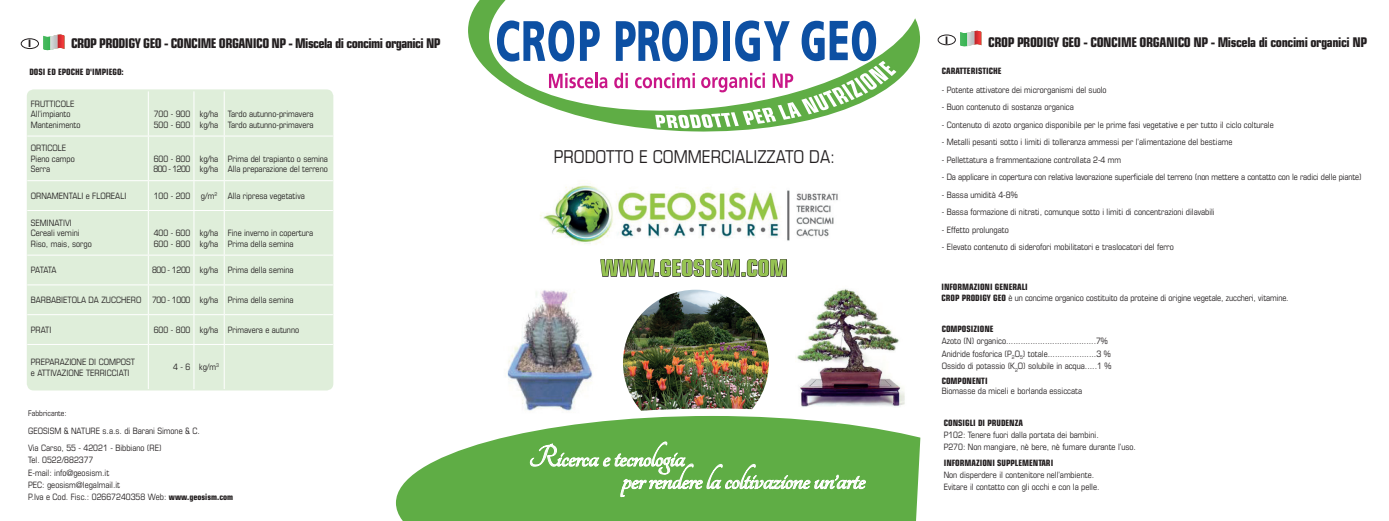
<style>
.page{position:relative;width:1389px;height:521px;background:#fff}
.page>*{position:absolute;margin:0;border:0;box-sizing:border-box;transform-origin:0 0}
.t1{font:700 32.55px "Tangerine";letter-spacing:-.02em;color:#fff}
.t2{font:700 condensed 22.75px "Eurostile LT Std";color:#95c350}
.t3{font:condensed 17.68px "Eurostile";color:#231f20}
.t4{font:700 condensed 13.3px "Eurostile LT Std";letter-spacing:-.035em;color:#231f20}
.t5{font:700 condensed 10.33px "Eurostile LT Std";color:#231f20}
.t6{font:condensed 8.75px/10.5px "Eurostile";color:#231f20}
.t7{font:700 condensed 8.75px "Eurostile LT Std";color:#231f20}
.t8{font:condensed 8.75px/10.5px "Eurostile";letter-spacing:-.06em;color:#231f20}
.t9{font:condensed 7.88px "Eurostile";color:#231f20}
.s1{font-family:"Eurostile LT Std";font-weight:700}
</style>
<div class="page">
<svg style="left:396px;top:416px;width:520px;height:105px;fill:#5fad45"></svg>
<svg style="left:530px;top:441px;width:336px;height:57px;background:#71b65a"></svg>
<img style="left:502px;top:290px;width:97px;height:127px">
<img style="left:795px;top:289px;width:110px;height:118px">
<svg style="left:468px;top:0;width:286px;height:132px"></svg>
<svg style="left:484px;top:0;width:436px;height:120px"></svg>
<svg style="left:916px;top:436px;width:5px;height:84px"></svg>
<img style="left:540px;top:183px;width:298px;height:62px">
<svg style="left:600px;top:244px;width:105px;height:46px"></svg>
<div style="left:705px;top:259px;width:5px;height:18px;border:1px solid #231f20"></div>
<svg style="left:711px;top:259px;width:76px;height:18px"></svg>
<svg style="left:497px;top:20px;width:77px;height:42px"></svg>
<svg style="left:580px;top:21px;width:20px;height:40px"></svg>
<svg style="left:549px;top:73px;width:58px;height:15px"></svg>
<svg style="left:614px;top:19px;width:295px;height:110px"></svg>
<img style="left:623px;top:290px;width:146px;height:121px">
<img style="left:960px;top:32px;width:7px;height:14px">
<img style="left:974px;top:31px;width:7px;height:14px">
<img style="left:967px;top:31px;width:7px;height:15px">
<div style="left:938px;top:35px;width:18px;height:10px;border:1px solid #231f20;border-radius:50%"></div>
<img style="left:43px;top:35px;width:7px;height:15px">
<img style="left:57px;top:35px;width:7px;height:14px">
<img style="left:50px;top:35px;width:7px;height:15px">
<div style="left:21px;top:39px;width:18px;height:10px;border:1px solid #231f20;border-radius:50%"></div>
<div style="left:27px;top:89px;width:306px;height:301px;background:#dfeeda;border-radius:7px"></div>
<hr style="left:148px;top:91px;width:1px;height:45px;background:#fff">
<hr style="left:194px;top:91px;width:1px;height:45px;background:#fff">
<hr style="left:224px;top:91px;width:1px;height:45px;background:#fff">
<hr style="left:27px;top:136px;width:121px;height:1px;background:#fff">
<hr style="left:148px;top:136px;width:46px;height:1px;background:#fff">
<hr style="left:148px;top:136px;width:1px;height:44px;background:#fff">
<hr style="left:194px;top:136px;width:30px;height:1px;background:#fff">
<hr style="left:194px;top:136px;width:1px;height:44px;background:#fff">
<hr style="left:224px;top:136px;width:109px;height:1px;background:#fff">
<hr style="left:224px;top:136px;width:1px;height:44px;background:#fff">
<hr style="left:27px;top:180px;width:121px;height:1px;background:#fff">
<hr style="left:148px;top:180px;width:46px;height:1px;background:#fff">
<svg style="left:148px;top:181px;width:1px;height:29px"></svg>
<hr style="left:194px;top:180px;width:30px;height:1px;background:#fff">
<svg style="left:194px;top:181px;width:1px;height:29px"></svg>
<hr style="left:224px;top:180px;width:109px;height:1px;background:#fff">
<svg style="left:224px;top:181px;width:1px;height:29px"></svg>
<hr style="left:27px;top:210px;width:121px;height:1px;background:#fff">
<hr style="left:148px;top:210px;width:46px;height:1px;background:#fff">
<hr style="left:148px;top:211px;width:1px;height:44px;background:#fff">
<hr style="left:194px;top:210px;width:30px;height:1px;background:#fff">
<hr style="left:194px;top:211px;width:1px;height:44px;background:#fff">
<hr style="left:224px;top:210px;width:109px;height:1px;background:#fff">
<hr style="left:224px;top:211px;width:1px;height:44px;background:#fff">
<hr style="left:27px;top:255px;width:121px;height:1px;background:#fff">
<hr style="left:148px;top:255px;width:46px;height:1px;background:#fff">
<hr style="left:194px;top:255px;width:30px;height:1px;background:#fff">
<hr style="left:224px;top:255px;width:109px;height:1px;background:#fff">
<hr style="left:27px;top:284px;width:121px;height:1px;background:#fff">
<hr style="left:148px;top:284px;width:46px;height:1px;background:#fff">
<hr style="left:194px;top:284px;width:30px;height:1px;background:#fff">
<hr style="left:224px;top:284px;width:109px;height:1px;background:#fff">
<hr style="left:27px;top:314px;width:121px;height:1px;background:#fff">
<hr style="left:148px;top:314px;width:46px;height:1px;background:#fff">
<svg style="left:148px;top:256px;width:1px;height:88px"></svg>
<hr style="left:194px;top:314px;width:30px;height:1px;background:#fff">
<svg style="left:194px;top:256px;width:1px;height:88px"></svg>
<hr style="left:224px;top:314px;width:109px;height:1px;background:#fff">
<svg style="left:224px;top:256px;width:1px;height:88px"></svg>
<hr style="left:27px;top:344px;width:121px;height:1px;background:#fff">
<hr style="left:148px;top:344px;width:46px;height:1px;background:#fff">
<hr style="left:148px;top:345px;width:1px;height:44px;background:#fff">
<hr style="left:194px;top:344px;width:30px;height:1px;background:#fff">
<hr style="left:194px;top:345px;width:1px;height:44px;background:#fff">
<hr style="left:224px;top:344px;width:109px;height:1px;background:#fff">
<hr style="left:224px;top:345px;width:1px;height:44px;background:#fff">
<p class="t5" style="left:28px;top:37px;width:5px">I</p>
<h3 class="t4" style="left:71px;top:35px;width:371px">CROP PRODIGY GEO - CONCIME ORGANICO NP - Miscela di concimi organici NP</h3>
<p class="t7" style="left:29px;top:67px;width:96px">DOSI ED EPOCHE D'IMPIEGO:</p>
<p class="t6" style="left:31px;top:98px;width:51px">FRUTTICOLE<br>All'impianto<br>Mantenimento</p>
<p class="t6" style="left:154px;top:109px;width:38px">700 - 900<br>500 - 600</p>
<p class="t6" style="left:200px;top:109px;width:20px">kg/ha kg/ha</p>
<p class="t6" style="left:228px;top:109px;width:87px">Tardo autunno-primavera<br>Tardo autunno-primavera</p>
<p class="t6" style="left:31px;top:143px;width:45px">ORTICOLE<br>Pieno campo<br>Serra</p>
<p class="t8" style="left:154px;top:153px;width:38px">600 - 800<br>800 - 1200</p>
<p class="t6" style="left:200px;top:153px;width:20px">kg/ha kg/ha</p>
<p class="t6" style="left:228px;top:153px;width:102px">Prima del trapianto o semina<br>Alla preparazione del terreno</p>
<p class="t6" style="left:31px;top:190px;width:97px">ORNAMENTALI e FLOREALI</p>
<p class="t6" style="left:154px;top:190px;width:153px">100 - 200 g/m<sup>2</sup> Alla ripresa vegetativa</p>
<p class="t6" style="left:31px;top:217px;width:62px">SEMINATIVI<br>Cereali vernini<br>Riso, mais, sorgo</p>
<p class="t6" style="left:154px;top:228px;width:38px">400 - 600<br>600 - 800</p>
<p class="t6" style="left:200px;top:228px;width:20px">kg/ha kg/ha</p>
<p class="t6" style="left:228px;top:228px;width:87px">Fine inverno in copertura<br>Prima della semina</p>
<p class="t6" style="left:31px;top:265px;width:27px">PATATA</p>
<p class="t6" style="left:152px;top:265px;width:143px">800 - 1200 kg/ha Prima della semina</p>
<p class="t6" style="left:31px;top:295px;width:264px">BARBABIETOLA DA ZUCCHERO 700 - 1000 kg/ha Prima della semina</p>
<p class="t6" style="left:31px;top:324px;width:22px">PRATI</p>
<p class="t6" style="left:154px;top:324px;width:147px">600 - 800 kg/ha Primavera e autunno</p>
<p class="t6" style="left:31px;top:356px;width:106px">PREPARAZIONE DI COMPOST e ATTIVAZIONE TERRICCIATI</p>
<p class="t6" style="left:173px;top:362px;width:47px">4 - 6 kg/m<sup>3</sup></p>
<p class="t9" style="left:28px;top:408px;width:40px">Fabbricante:</p>
<p class="t6" style="left:28px;top:421px;width:173px;line-height:17.5px">GEOSISM &amp; NATURE s.a.s. di Barani Simone &amp; C.<br>Via Carso, 55 - 42021 - Bibbiano (RE)</p>
<p class="t6" style="left:28px;top:454px;width:207px;line-height:12.2px">Tel. 0522/882377<br>E-mail: info@geosism.it<br>PEC: geosism@legalmail.it<br>P.Iva e Cod. Fisc.: 02667240358 Web: <span class="s1">www.geosism.com</span></p>
<h3 class="t3" style="left:554px;top:146px;width:283px">PRODOTTO E COMMERCIALIZZATO DA:</h3>
<h2 class="t2" style="left:601px;top:254px;width:189px">WWW.GEOSISM.COM</h2>
<h1 class="t1" style="left:529px;top:441px;width:158px">Ricerca e tecnologia</h1>
<h1 class="t1" style="left:622px;top:464px;width:245px">per rendere la coltivazione un’arte</h1>
<p class="t5" style="left:945px;top:34px;width:5px">I</p>
<h3 class="t4" style="left:988px;top:34px;width:380px">CROP PRODIGY GEO - CONCIME ORGANICO NP - Miscela di concimi organici NP</h3>
<p class="t7" style="left:942px;top:65px;width:61px">CARATTERISTICHE</p>
<p class="t6" style="left:942px;top:84px;width:166px">- Potente attivatore dei microrganismi del suolo</p>
<p class="t6" style="left:942px;top:102px;width:133px">- Buon contenuto di sostanza organica</p>
<p class="t6" style="left:942px;top:119px;width:333px">- Contenuto di azoto organico disponibile per le prime fasi vegetative e per tutto il ciclo colturale</p>
<p class="t6" style="left:942px;top:137px;width:292px">- Metalli pesanti sotto i limiti di tolleranza ammessi per l’alimentazione del bestiame</p>
<p class="t6" style="left:942px;top:154px;width:181px">- Pellettatura a frammentazione controllata 2-4 mm</p>
<p class="t6" style="left:942px;top:172px;width:421px">- Da applicare in copertura con relativa lavorazione superficiale del terreno (non mettere a contatto con le radici delle piante)</p>
<p class="t6" style="left:942px;top:189px;width:77px">- Bassa umidità 4-8%</p>
<p class="t6" style="left:942px;top:207px;width:274px">- Bassa formazione di nitrati, comunque sotto i limiti di concentrazioni dilavabili</p>
<p class="t6" style="left:942px;top:224px;width:68px">- Effetto prolungato</p>
<p class="t6" style="left:942px;top:242px;width:234px">- Elevato contenuto di siderofori mobilitatori e traslocatori del ferro</p>
<p class="t7" style="left:941px;top:281px;width:88px">INFORMAZIONI GENERALI</p>
<p class="t6" style="left:941px;top:293px;width:349px"><span class="s1">CROP PRODIGY GEO</span> è un concime organico costituito da proteine di origine vegetale, zuccheri, vitamine.</p>
<p class="t7" style="left:942px;top:323px;width:53px">COMPOSIZIONE</p>
<p class="t6" style="left:942px;top:335px;width:171px;line-height:12.2px">Azoto (N) organico.....................................7%<br>Anidride fosforica (P<sub>2</sub>O<sub>5</sub>) totale....................3 %<br>Ossido di potassio (K<sub>2</sub>O) solubile in acqua.....1 %</p>
<p class="t7" style="left:942px;top:375px;width:47px">COMPONENTI</p>
<p class="t6" style="left:942px;top:386px;width:142px">Biomasse da miceli e borlanda essiccata</p>
<p class="t7" style="left:944px;top:417px;width:81px">CONSIGLI DI PRUDENZA</p>
<p class="t6" style="left:944px;top:429px;width:194px;line-height:12.2px">P102: Tenere fuori dalla portata dei bambini.<br>P270: Non mangiare, nè bere, nè fumare durante l’uso.</p>
<p class="t7" style="left:944px;top:457px;width:111px">INFORMAZIONI SUPPLEMENTARI</p>
<p class="t6" style="left:944px;top:468px;width:157px;line-height:12.2px">Non disperdere il contenitore nell’ambiente.<br>Evitare il contatto con gli occhi e con la pelle.</p>
</div>
